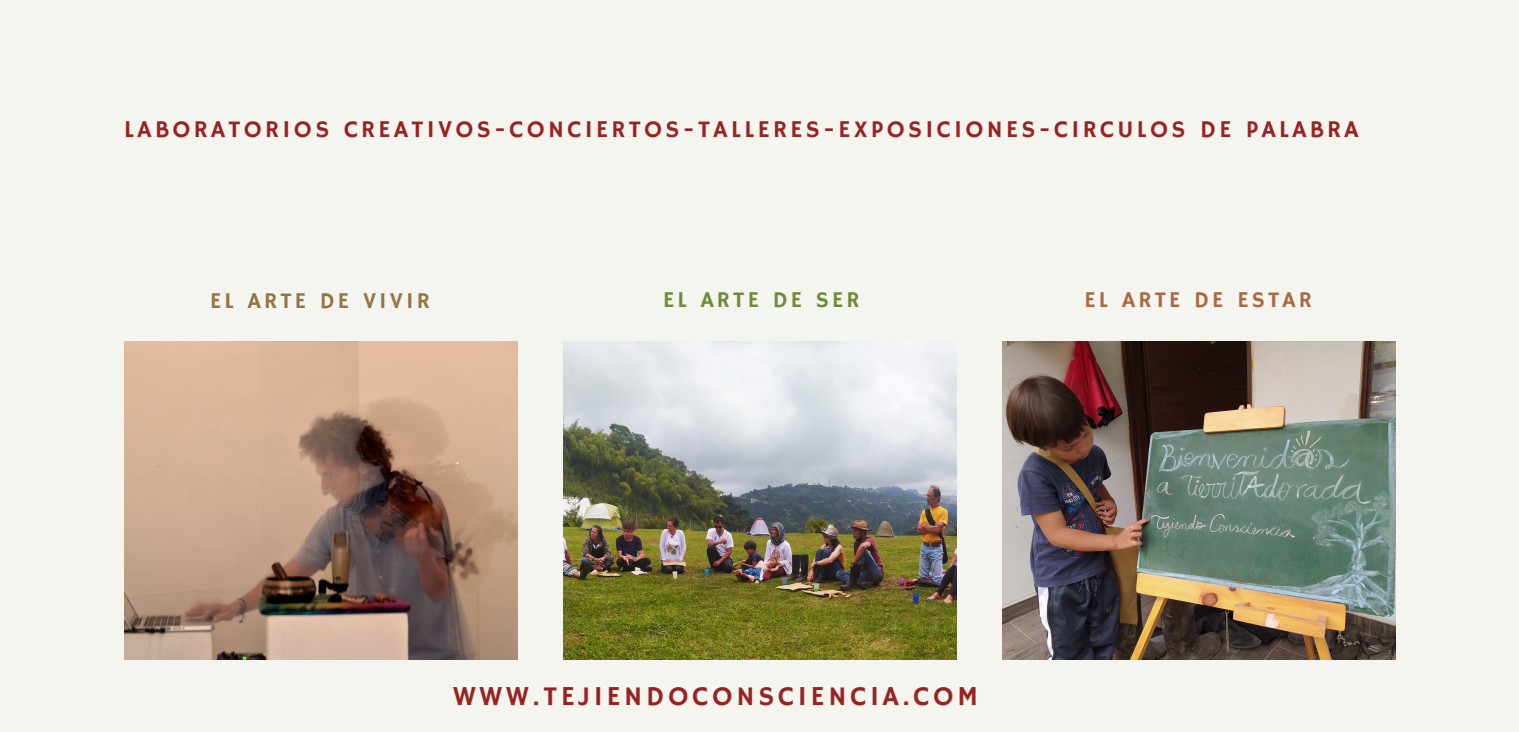
<style>
.page{position:relative;width:1519px;height:732px;background:#fff}
.page>*{position:absolute;margin:0;border:0;box-sizing:border-box;transform-origin:0 0}
.t1{font:27.3px "Hammersmith One";letter-spacing:.14em;color:#922}
.t2{font:24px "Hammersmith One";letter-spacing:.14em;color:#922}
.t3{font:22.5px "Hammersmith One";letter-spacing:.14em;color:#957344}
.t4{font:22.5px "Hammersmith One";letter-spacing:.14em;color:#a96944}
.t5{font:22.5px "Hammersmith One";letter-spacing:.14em;color:#6d8b38}
</style>
<div class="page">
<div style="left:0;top:0;width:1519px;height:731px;background:#f5f5ef"></div>
<img style="left:124px;top:342px;width:393px;height:317px">
<img style="left:563px;top:342px;width:393px;height:317px">
<img style="left:1002px;top:342px;width:393px;height:317px">
<p class="t2" style="left:124px;top:115px;width:1236px">LABORATORIOS CREATIVOS-CONCIERTOS-TALLERES-EXPOSICIONES-CIRCULOS DE PALABRA</p>
<p class="t3" style="left:210px;top:287px;width:221px">EL ARTE DE VIVIR</p>
<p class="t5" style="left:663px;top:287px;width:198px">EL ARTE DE SER</p>
<p class="t4" style="left:1084px;top:287px;width:229px">EL ARTE DE ESTAR</p>
<p class="t1" style="left:453px;top:679px;width:526px">WWW.TEJIENDOCONSCIENCIA.COM</p>
</div>
